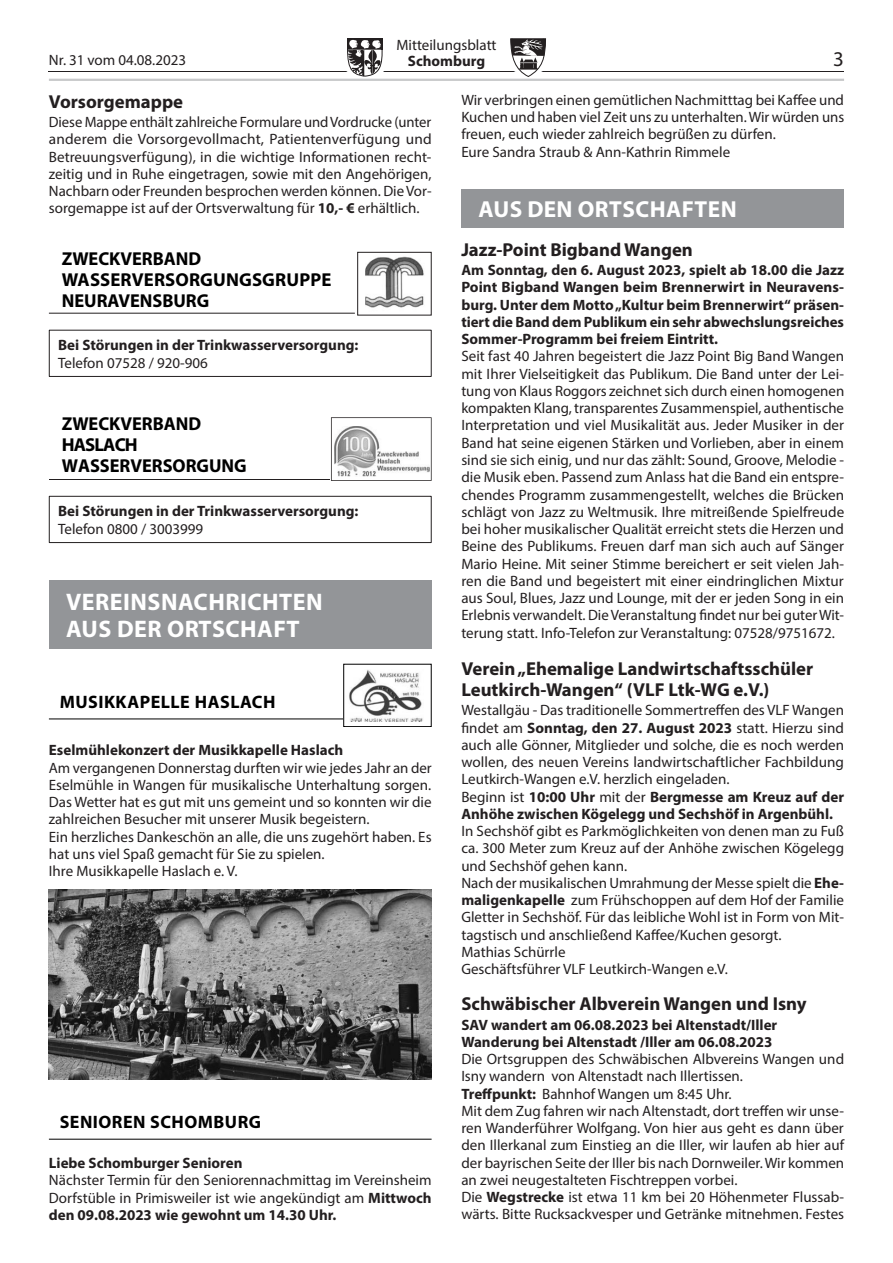
<style>
.page{position:relative;width:893px;height:1263px;background:#fff}
.page>*{position:absolute;margin:0;border:0;box-sizing:border-box;transform-origin:0 0}
.t1{font:700 24px/27px "Myriad Pro";letter-spacing:.02em;color:#fff}
.t2{font:700 23.25px "Myriad Pro";letter-spacing:.02em;color:#fff}
.t3{font:21px "Myriad Pro";color:#231f20}
.t4{font:700 18.75px/21px "Myriad Pro";color:#231f20}
.t5{font:700 18.75px/21px "Myriad Pro";color:#000}
.t6{font:700 18px "Myriad Pro";letter-spacing:.025em;color:#000}
.t7{font:15px/17.2px "Myriad Pro";color:#231f20}
.t8{font:700 15px/17.2px "Myriad Pro";color:#231f20;text-align:justify}
.s1{font-weight:700}
</style>
<div class="page">
<hr style="left:49px;top:71px;width:795px;height:1px;background:#231f20">
<svg style="left:347px;top:38px;width:36px;height:39px"></svg>
<svg style="left:510px;top:38px;width:36px;height:39px"></svg>
<hr style="left:49px;top:79px;width:795px;height:2px;background:#c7c8ca">
<hr style="left:49px;top:313px;width:306px;height:1px;background:#231f20">
<div style="left:357px;top:252px;width:75px;height:63px;border:1px solid #231f20"></div>
<img style="left:365px;top:256px;width:59px;height:52px">
<div style="left:49px;top:330px;width:383px;height:47px;border:1px solid #231f20"></div>
<hr style="left:49px;top:479px;width:281px;height:1px;background:#231f20">
<svg style="left:331px;top:417px;width:101px;height:64px"></svg>
<img style="left:334px;top:426px;width:96px;height:50px">
<div style="left:49px;top:496px;width:383px;height:47px;border:1px solid #231f20"></div>
<div style="left:49px;top:581px;width:383px;height:68px;background:#939598"></div>
<hr style="left:49px;top:718px;width:379px;height:1px;background:#000">
<div style="left:344px;top:664px;width:87px;height:63px;background:#fff"></div>
<div style="left:343px;top:664px;width:89px;height:63px;border:1px solid #000"></div>
<img style="left:349px;top:670px;width:74px;height:51px">
<img style="left:49px;top:890px;width:383px;height:189px">
<hr style="left:49px;top:1139px;width:383px;height:1px;background:#000">
<div style="left:461px;top:190px;width:383px;height:38px;background:#939598"></div>
<p class="t7" style="left:396px;top:36px;width:102px">Mitteilungsblatt</p>
<p class="t7" style="left:49px;top:51px;width:139px">Nr. 31 vom 04.08.2023</p>
<p class="t8" style="left:408px;top:52px;width:79px">Schomburg</p>
<h3 class="t3" style="left:833px;top:46px;width:12px">3</h3>
<p class="t4" style="left:49px;top:90px;width:136px">Vorsorgemappe</p>
<p class="t7" style="left:49px;top:113px;width:384px;text-align:justify">Diese Mappe enthält zahlreiche Formulare und Vordrucke (unter anderem die Vorsorgevollmacht, Patientenverfügung und Betreuungsverfügung), in die wichtige Informationen recht&shy;zeitig und in Ruhe eingetragen, sowie mit den Angehörigen, Nachbarn oder Freunden besprochen werden können. Die Vor&shy;sorgemappe ist auf der Ortsverwaltung für <span class="s1">10,- €</span> erhältlich.</p>
<p class="t5" style="left:62px;top:248px;width:271px">ZWECKVERBAND<br>WASSERVERSORGUNGSGRUPPE<br>NEURAVENSBURG</p>
<p class="t8" style="left:58px;top:336px;width:302px">Bei Störungen in der Trinkwasserversorgung:</p>
<p class="t7" style="left:58px;top:354px;width:151px">Telefon 07528 / 920-906</p>
<p class="t7" style="left:461px;top:91px;width:384px">Wir verbringen einen gemütlichen Nachmitttag bei Kaffee und Kuchen und haben viel Zeit uns zu unterhalten. Wir würden uns freuen, euch wieder zahlreich begrüßen zu dürfen.<br>Eure Sandra Straub &amp; Ann-Kathrin Rimmele</p>
<h2 class="t2" style="left:479px;top:194px;width:260px">AUS DEN ORTSCHAFTEN</h2>
<p class="t4" style="left:461px;top:238px;width:233px">Jazz-Point Bigband Wangen</p>
<p class="t8" style="left:461px;top:261px;width:384px">Am Sonntag, den 6. August 2023, spielt ab 18.00 die Jazz Point Bigband Wangen beim Brennerwirt in Neuravens&shy;burg. Unter dem Motto „Kultur beim Brennerwirt“ präsen&shy;tiert die Band dem Publikum ein sehr abwechslungsreiches Sommer-Programm bei freiem Eintritt.</p>
<p class="t7" style="left:461px;top:348px;width:384px;text-align:justify">Seit fast 40 Jahren begeistert die Jazz Point Big Band Wangen mit Ihrer Vielseitigkeit das Publikum. Die Band unter der Lei&shy;tung von Klaus Roggors zeichnet sich durch einen homogenen kompakten Klang, transparentes Zusammenspiel, authentische Interpretation und viel Musikalität aus. Jeder Musiker in der Band hat seine eigenen Stärken und Vorlieben, aber in einem sind sie sich einig, und nur das zählt: Sound, Groove, Melodie - die Musik eben. Passend zum Anlass hat die Band ein entspre&shy;chendes Programm zusammengestellt, welches die Brücken schlägt von Jazz zu Weltmusik. Ihre mitreißende Spielfreude bei hoher musikalischer Qualität erreicht stets die Herzen und Beine des Publikums. Freuen darf man sich auch auf Sänger Mario Heine. Mit seiner Stimme bereichert er seit vielen Jah&shy;ren die Band und begeistert mit einer eindringlichen Mixtur aus Soul, Blues, Jazz und Lounge, mit der er jeden Song in ein Erlebnis verwandelt. Die Veranstaltung findet nur bei guter Wit&shy;terung statt. Info-Telefon zur Veranstaltung: 07528/9751672.</p>
<p class="t4" style="left:461px;top:658px;width:353px">Verein „Ehemalige Landwirtschaftsschüler<br>Leutkirch-Wangen“ (VLF Ltk-WG e.V.)</p>
<p class="t7" style="left:461px;top:701px;width:384px">Westallgäu - Das traditionelle Sommertreffen des VLF Wangen findet am <span class="s1">Sonntag, den 27. August 2023</span> statt. Hierzu sind auch alle Gönner, Mitglieder und solche, die es noch werden wollen, des neuen Vereins landwirtschaftlicher Fachbildung Leutkirch-Wangen e.V. herzlich eingeladen.<br>Beginn ist <span class="s1">10:00 Uhr</span> mit der <span class="s1">Bergmesse am Kreuz auf der Anhöhe zwischen Kögelegg und Sechshöf in Argenbühl.</span></p>
<p class="t7" style="left:461px;top:822px;width:384px">In Sechshöf gibt es Parkmöglichkeiten von denen man zu Fuß ca. 300 Meter zum Kreuz auf der Anhöhe zwischen Kögelegg und Sechshöf gehen kann.<br>Nach der musikalischen Umrahmung der Messe spielt die <span class="s1">Ehe&shy;maligenkapelle</span> zum Frühschoppen auf dem Hof der Familie Gletter in Sechshöf. Für das leibliche Wohl ist in Form von Mit&shy;tagstisch und anschließend Kaffee/Kuchen gesorgt.<br>Mathias Schürrle<br>Geschäftsführer VLF Leutkirch-Wangen e.V.</p>
<p class="t4" style="left:461px;top:993px;width:347px">Schwäbischer Albverein Wangen und Isny</p>
<p class="t8" style="left:461px;top:1015px;width:317px">SAV wandert am 06.08.2023 bei Altenstadt/Iller<br>Wanderung bei Altenstadt /Iller am 06.08.2023</p>
<p class="t7" style="left:461px;top:1050px;width:384px">Die Ortsgruppen des Schwäbischen Albvereins Wangen und Isny wandern von Altenstadt nach Illertissen.<br><span class="s1">Treffpunkt:</span> Bahnhof Wangen um 8:45 Uhr.<br>Mit dem Zug fahren wir nach Altenstadt, dort treffen wir unse&shy;ren Wanderführer Wolfgang. Von hier aus geht es dann über den Illerkanal zum Einstieg an die Iller, wir laufen ab hier auf der bayrischen Seite der Iller bis nach Dornweiler. Wir kommen an zwei neugestalteten Fischtreppen vorbei.<br>Die <span class="s1">Wegstrecke</span> ist etwa 11 km bei 20 Höhenmeter Flussab&shy;wärts. Bitte Rucksackvesper und Getränke mitnehmen. Festes</p>
<p class="t5" style="left:62px;top:413px;width:186px">ZWECKVERBAND<br>HASLACH<br>WASSERVERSORGUNG</p>
<p class="t8" style="left:58px;top:502px;width:302px">Bei Störungen in der Trinkwasserversorgung:</p>
<p class="t7" style="left:58px;top:520px;width:147px">Telefon 0800 / 3003999</p>
<h1 class="t1" style="left:66px;top:588px;width:258px">VEREINSNACHRICHTEN<br>AUS DER ORTSCHAFT</h1>
<p class="t6" style="left:60px;top:690px;width:217px">MUSIKKAPELLE HASLACH</p>
<p class="t8" style="left:49px;top:741px;width:296px">Eselmühlekonzert der Musikkapelle Haslach</p>
<p class="t7" style="left:49px;top:759px;width:384px">Am vergangenen Donnerstag durften wir wie jedes Jahr an der Eselmühle in Wangen für musikalische Unterhaltung sorgen.<br>Das Wetter hat es gut mit uns gemeint und so konnten wir die zahlreichen Besucher mit unserer Musik begeistern.<br>Ein herzliches Dankeschön an alle, die uns zugehört haben. Es hat uns viel Spaß gemacht für Sie zu spielen.<br>Ihre Musikkapelle Haslach e. V.</p>
<p class="t6" style="left:60px;top:1110px;width:203px">SENIOREN SCHOMBURG</p>
<p class="t8" style="left:49px;top:1154px;width:195px">Liebe Schomburger Senioren</p>
<p class="t7" style="left:49px;top:1171px;width:384px;text-align:justify">Nächster Termin für den Seniorennachmittag im Vereinsheim Dorfstüble in Primisweiler ist wie angekündigt am <span class="s1">Mittwoch den 09.08.2023 wie gewohnt um 14.30 Uhr.</span></p>
</div>
